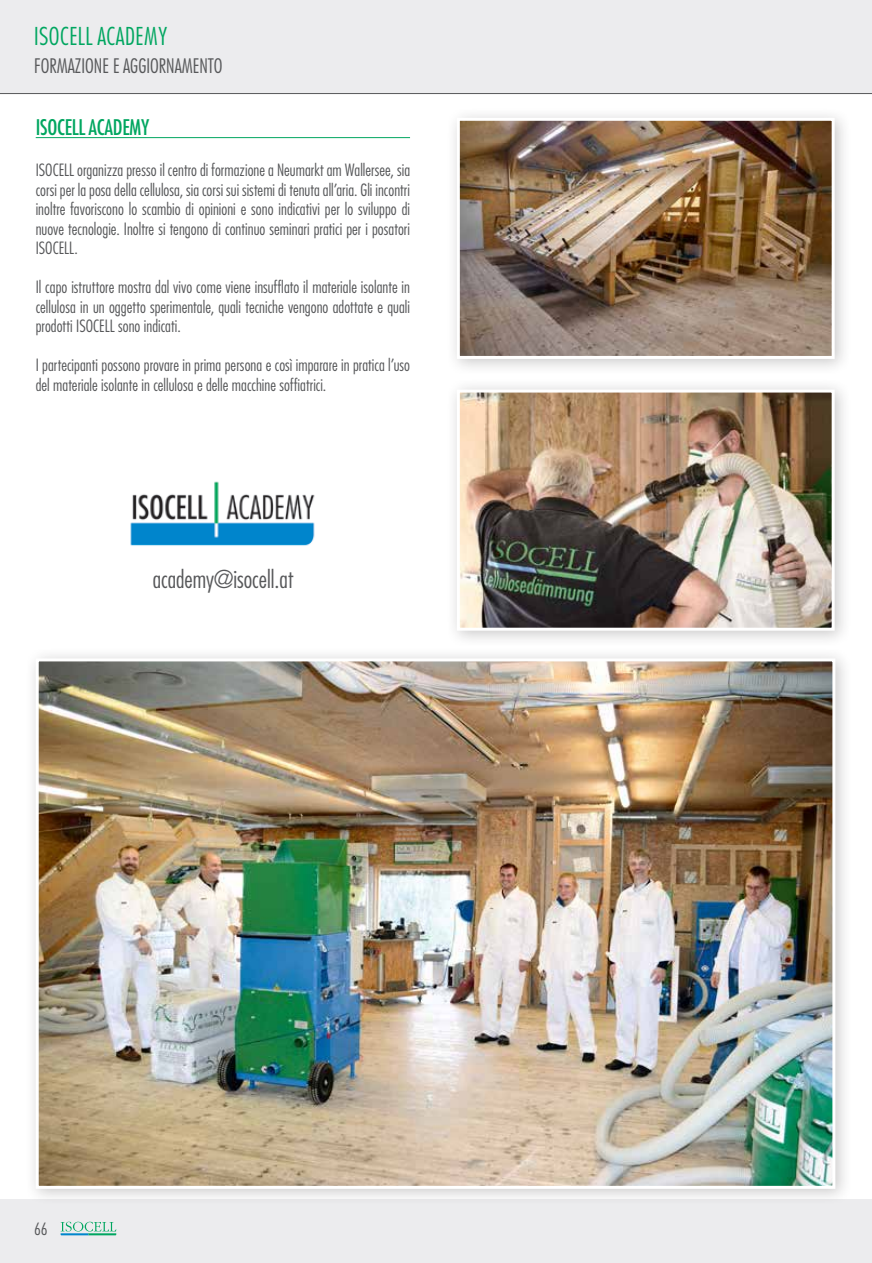
<style>
.page{position:relative;width:872px;height:1263px;background:#fff}
.page>*{position:absolute;margin:0;border:0;box-sizing:border-box;transform-origin:0 0}
.t1{font:300 condensed 24px "Futura LT Pro";color:#57585a}
.t2{font:300 condensed 24px "Futura LT Pro";letter-spacing:.02em;color:#00a660}
.t3{font:500 condensed 21px "Futura LT Pro";letter-spacing:-.01em;color:#00a660}
.t4{font:300 condensed 19.5px "Futura LT Pro";color:#57585a}
.t5{font:300 condensed 16.5px/19.5px "Futura LT Pro";letter-spacing:.005em;color:#57585a;text-align:justify}
</style>
<div class="page">
<div style="left:0;top:0;width:872px;height:94px;background:#ececee"></div>
<div style="left:0;top:1199px;width:872px;height:64px;background:#ececee"></div>
<hr style="left:0;top:93px;width:872px;height:1px;background:#57585a">
<svg style="left:61px;top:1222px;width:55px;height:13px"></svg>
<hr style="left:36px;top:137px;width:374px;height:1px;background:#00a660">
<div style="left:445px;top:106px;width:406px;height:270px;background:#231f20;opacity:.24"></div>
<img style="left:455px;top:116px;width:381px;height:244px">
<div style="left:445px;top:378px;width:406px;height:270px;background:#231f20;opacity:.24"></div>
<img style="left:455px;top:388px;width:381px;height:244px">
<img style="left:130px;top:481px;width:185px;height:65px">
<div style="left:24px;top:647px;width:828px;height:559px;background:#231f20;opacity:.24"></div>
<img style="left:34px;top:657px;width:803px;height:533px">
<h1 class="t2" style="left:34px;top:21px;width:135px">ISOCELL ACADEMY</h1>
<p class="t4" style="left:34px;top:53px;width:190px">FORMAZIONE E AGGIORNAMENTO</p>
<p class="t3" style="left:36px;top:113px;width:115px">ISOCELL ACADEMY</p>
<p class="t5" style="left:36px;top:160px;width:376px">ISOCELL organizza presso il centro di formazione a Neumarkt am Wallersee, sia corsi per la posa della cellulosa, sia corsi sui sistemi di tenuta all’aria. Gli incontri inoltre favoriscono lo scambio di opinioni e sono indicativi per lo sviluppo di nuove tecnologie. Inoltre si tengono di continuo seminari pratici per i posatori ISOCELL.</p>
<p class="t5" style="left:36px;top:277px;width:376px">Il capo istruttore mostra dal vivo come viene insufflato il materiale isolante in cellulosa in un oggetto sperimentale, quali tecniche vengono adottate e quali prodotti ISOCELL sono indicati.</p>
<p class="t5" style="left:36px;top:355px;width:376px">I partecipanti possono provare in prima persona e così imparare in pratica l’uso del materiale isolante in cellulosa e delle macchine soffiatrici.</p>
<h1 class="t1" style="left:153px;top:563px;width:142px">academy@isocell.at</h1>
<p class="t5" style="left:34px;top:1219px;width:15px">66</p>
</div>
